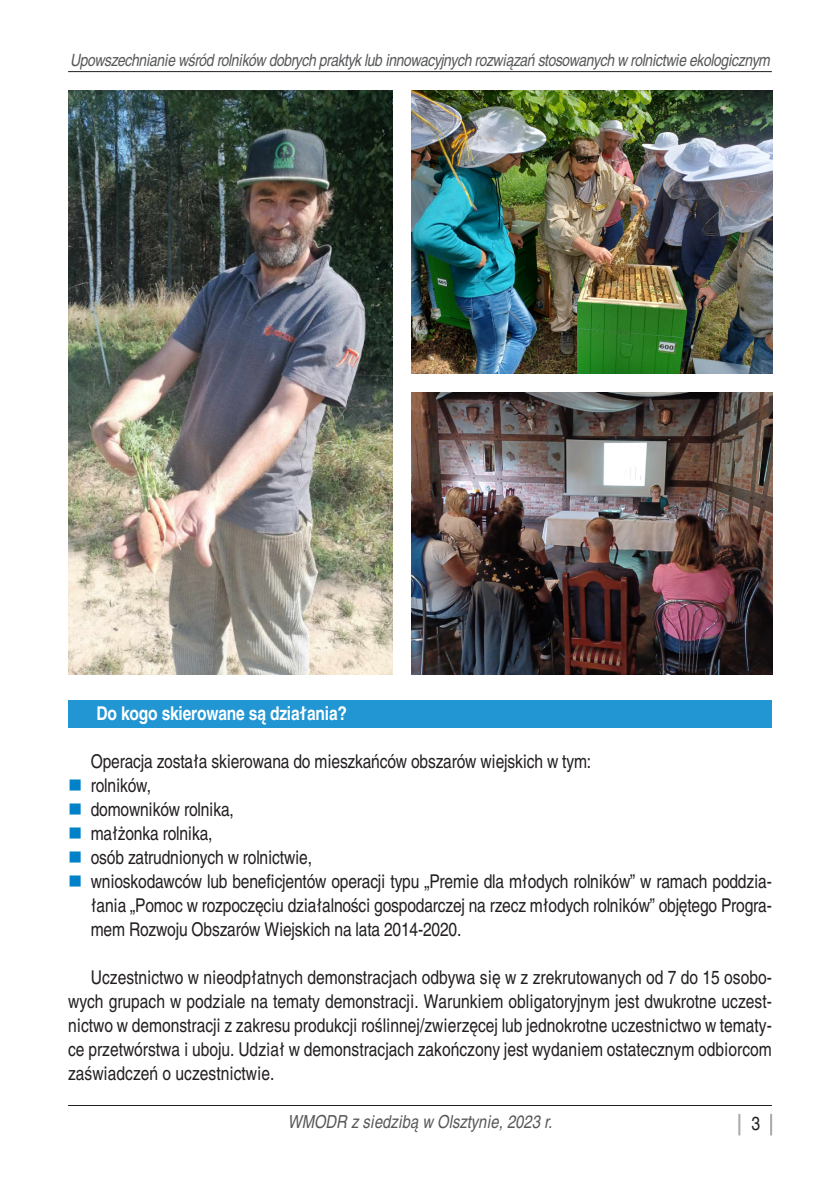
<style>
.page{position:relative;width:840px;height:1191px;background:#fff}
.page>*{position:absolute;margin:0;border:0;box-sizing:border-box;transform-origin:0 0}
.t1{font:19px/24px "Quasi Swiss Condensed";letter-spacing:-.01em;color:#231f20;text-align:justify}
.t2{font:700 19px "Quasi Swiss Condensed";letter-spacing:-.01em;color:#fff}
.t3{font:italic 18px "Quasi Swiss Condensed";color:#57585a}
.t4{font:italic 17px "Quasi Swiss Condensed";letter-spacing:-.025em;color:#57585a}
.s1{color:#0082c9}
</style>
<div class="page">
<hr style="left:68px;top:71px;width:703px;height:1px;background:#231f20">
<hr style="left:68px;top:1105px;width:703px;height:1px;background:#231f20">
<hr style="left:738px;top:1113px;width:2px;height:22px;background:#a8a9ad">
<hr style="left:769px;top:1113px;width:2px;height:22px;background:#a8a9ad">
<div style="left:68px;top:700px;width:703px;height:27px;background:#2296d3"></div>
<img style="left:68px;top:91px;width:324px;height:584px">
<img style="left:411px;top:91px;width:360px;height:282px">
<img style="left:411px;top:392px;width:360px;height:283px">
<p class="t4" style="left:70px;top:50px;width:700px">Upowszechnianie wśród rolników dobrych praktyk lub innowacyjnych rozwiązań stosowanych w rolnictwie ekologicznym</p>
<p class="t2" style="left:96px;top:702px;width:252px">Do kogo skierowane są działania?</p>
<p class="t1" style="left:91px;top:750px;width:501px">Operacja została skierowana do mieszkańców obszarów wiejskich w tym:</p>
<p class="t1" style="left:68px;top:774px;width:84px"><span class="s1">■</span> rolników,</p>
<p class="t1" style="left:68px;top:798px;width:167px"><span class="s1">■</span> domowników rolnika,</p>
<p class="t1" style="left:68px;top:822px;width:146px"><span class="s1">■</span> małżonka rolnika,</p>
<p class="t1" style="left:68px;top:846px;width:245px"><span class="s1">■</span> osób zatrudnionych w rolnictwie,</p>
<p class="t1" style="left:91px;top:870px;width:682px;text-indent:-23px"><span class="s1">■</span> wnioskodawców lub beneficjentów operacji typu „Premie dla młodych rolników” w ramach poddzia&shy;łania „Pomoc w rozpoczęciu działalności gospodarczej na rzecz młodych rolników” objętego Progra&shy;mem Rozwoju Obszarów Wiejskich na lata 2014-2020.</p>
<p class="t1" style="left:68px;top:966px;width:705px;text-indent:23px">Uczestnictwo w nieodpłatnych demonstracjach odbywa się w z zrekrutowanych od 7 do 15 osobo&shy;wych grupach w podziale na tematy demonstracji. Warunkiem obligatoryjnym jest dwukrotne uczest&shy;nictwo w demonstracji z zakresu produkcji roślinnej/zwierzęcej lub jednokrotne uczestnictwo w tematy&shy;ce przetwórstwa i uboju. Udział w demonstracjach zakończony jest wydaniem ostatecznym odbiorcom zaświadczeń o uczestnictwie.</p>
<p class="t3" style="left:287px;top:1110px;width:266px">WMODR z siedzibą w Olsztynie, 2023 r.</p>
<p class="t1" style="left:751px;top:1111px;width:10px">3</p>
</div>
